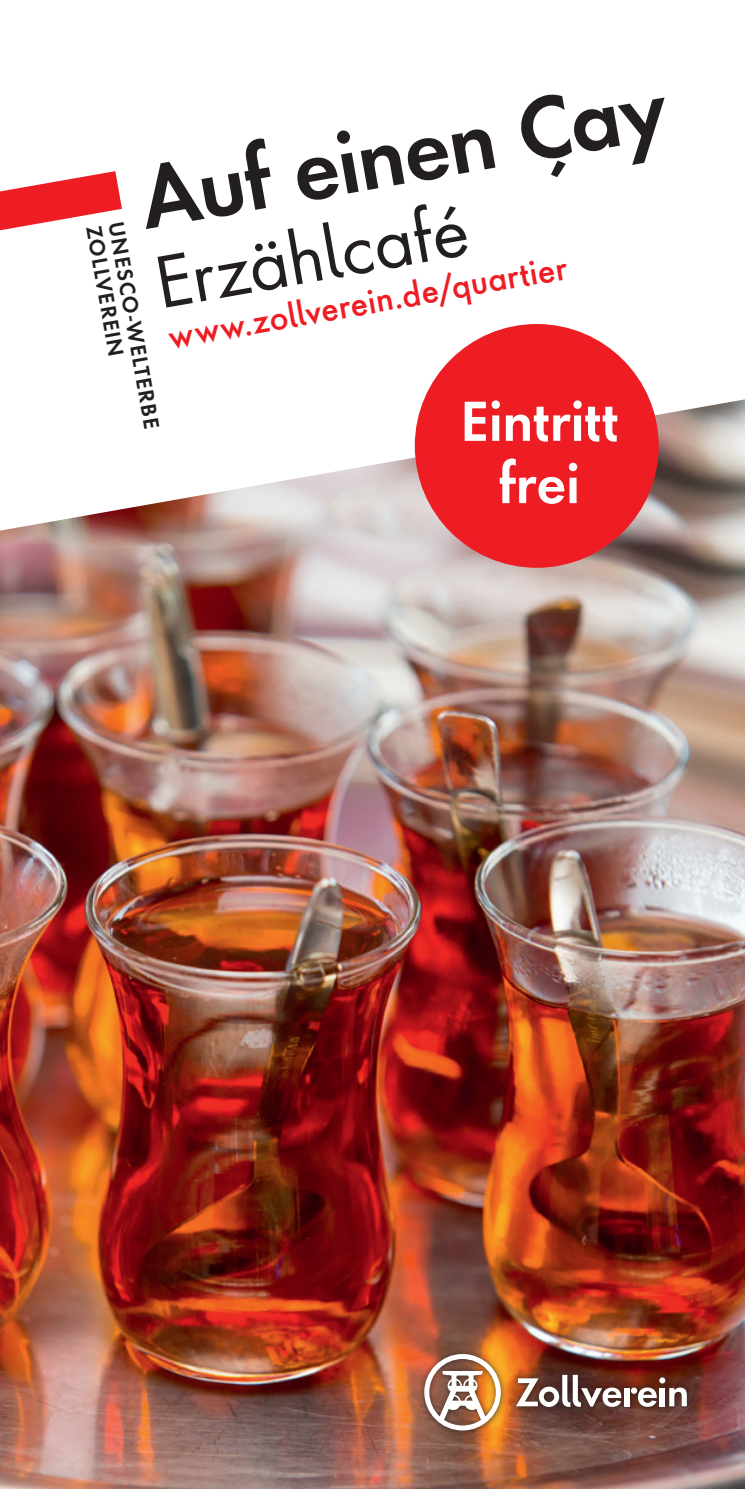
<style>
.page{position:relative;width:745px;height:1489px;background:#fff}
.page>*{position:absolute;margin:0;border:0;box-sizing:border-box;transform-origin:0 0}
.t1{font:600 80.75px "Futura ND Alt";color:#231f20}
.t2{font:68.25px "Futura ND Alt";color:#231f20}
.t3{font:600 52px/62.2px "Futura ND Alt";letter-spacing:.005em;color:#fff;text-align:center}
.t4{font:500 32px "Futura ND Alt";color:#ee1d23}
.t5{font:600 20px "Futura ND Alt";color:#231f20}
</style>
<div class="page">
<img style="left:0;top:546px;width:744px;height:942px">
<img style="left:0;top:530px;width:744px;height:16px">
<svg style="left:4px;top:324px;width:740px;height:206px"></svg>
<svg style="left:0;top:171px;width:122px;height:60px"></svg>
<div style="left:419px;top:1348px;width:273px;height:88px;background:#231f20;opacity:.75"></div>
<svg style="left:658px;top:1377px;width:7px;height:6px"></svg>
<div style="left:659px;top:1387px;width:5px;height:19px;background:#fff"></div>
<svg style="left:668px;top:1387px;width:18px;height:19px"></svg>
<svg style="left:630px;top:1387px;width:26px;height:19px"></svg>
<div style="left:624px;top:1387px;width:5px;height:19px;background:#fff"></div>
<svg style="left:515px;top:1374px;width:106px;height:32px"></svg>
<svg style="left:424px;top:1353px;width:76px;height:77px"></svg>
<div style="left:414px;top:324px;width:244px;height:243px;background:#ee1d23;border-radius:50%"></div>
<h1 class="t1" style="left:131px;top:146px;width:535px;rotate:-10deg">Auf einen Çay</h1>
<h2 class="t2" style="left:146px;top:234px;width:318px;rotate:-10deg">Erzählcafé</h2>
<p class="t5" style="left:129px;top:219px;width:211px;rotate:80deg">UNESCO-WELTERBE</p>
<p class="t5" style="left:107px;top:223px;width:134px;rotate:80deg">ZOLLVEREIN</p>
<p class="t4" style="left:165px;top:316px;width:405px;rotate:-10deg">www.zollverein.de/quartier</p>
<h3 class="t3" style="left:460px;top:390px;width:159px">Eintritt frei</h3>
</div>
